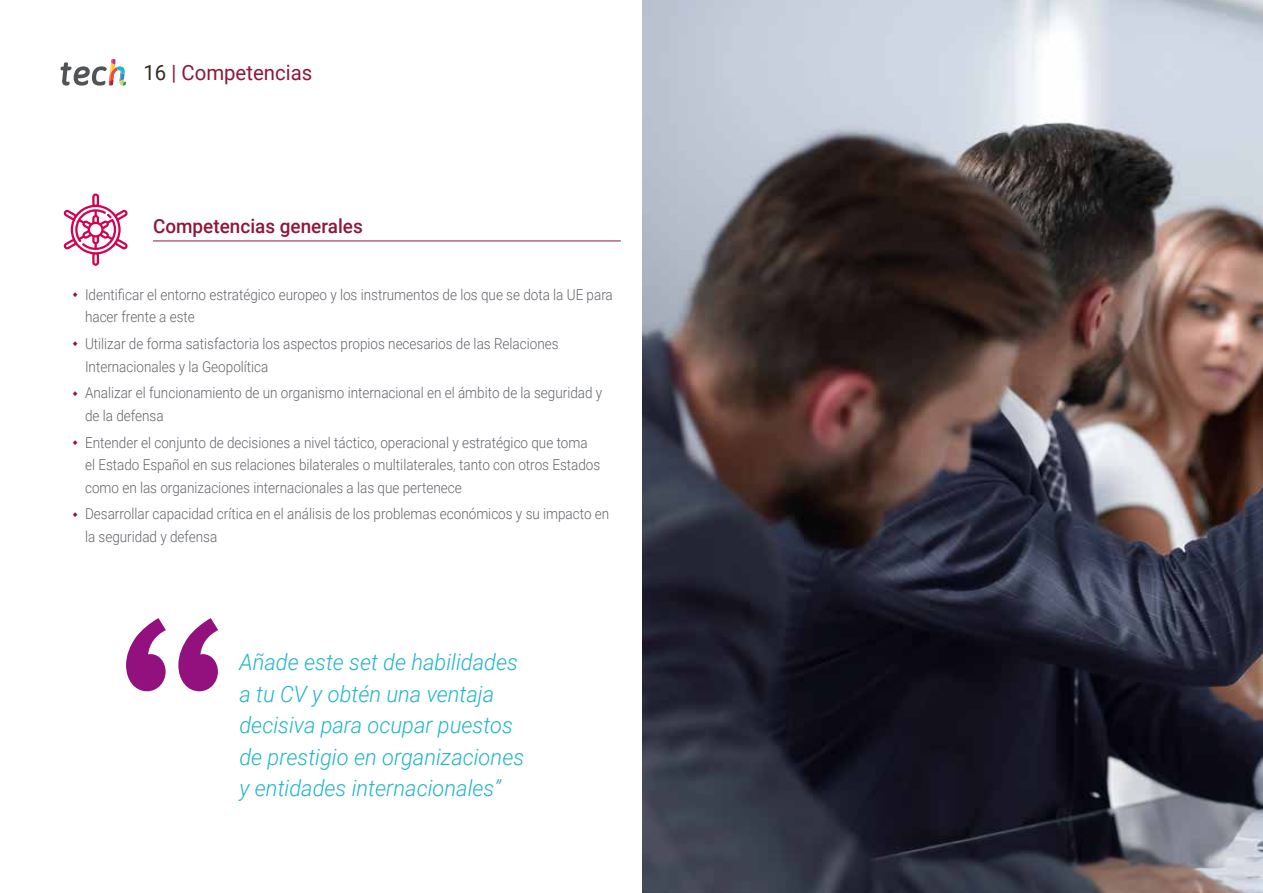
<style>
.page{position:relative;width:1263px;height:893px;background:#fff}
.page>*{position:absolute;margin:0;border:0;box-sizing:border-box;transform-origin:0 0}
.t1{font:italic 300 22.5px/31.5px "Roboto";color:#20b5ca}
.t2{font:21px "Roboto";color:#8d183a}
.t3{font:500 19.5px "Roboto";color:#8d183a}
.t4{font:300 15px/22.5px "Roboto";color:#61646a;scale:.9 1}
.s1{color:#312e20}
</style>
<div class="page">
<hr style="left:153px;top:241px;width:468px;height:1px;background:#8d183a">
<svg style="left:63px;top:193px;width:65px;height:73px"></svg>
<svg style="left:61px;top:59px;width:65px;height:27px"></svg>
<img style="left:642px;top:0;width:621px;height:893px">
<svg style="left:126px;top:618px;width:92px;height:73px"></svg>
<h2 class="t2" style="left:144px;top:57px;width:170px"><span class="s1">16</span> | Competencias</h2>
<h3 class="t3" style="left:153px;top:212px;width:211px">Competencias generales</h3>
<p class="t4" style="left:85px;top:283px;width:588px">Identificar el entorno estratégico europeo y los instrumentos de los que se dota la UE para hacer frente a este</p>
<p class="t4" style="left:85px;top:332px;width:528px">Utilizar de forma satisfactoria los aspectos propios necesarios de las Relaciones<br>Internacionales y la Geopolítica</p>
<p class="t4" style="left:85px;top:381px;width:576px">Analizar el funcionamiento de un organismo internacional en el ámbito de la seguridad y de la defensa</p>
<p class="t4" style="left:85px;top:430px;width:574px">Entender el conjunto de decisiones a nivel táctico, operacional y estratégico que toma el Estado Español en sus relaciones bilaterales o multilaterales, tanto con otros Estados como en las organizaciones internacionales a las que pertenece</p>
<p class="t4" style="left:85px;top:502px;width:584px">Desarrollar capacidad crítica en el análisis de los problemas económicos y su impacto en la seguridad y defensa</p>
<h1 class="t1" style="left:239px;top:645px;width:286px">Añade este set de habilidades a tu CV y obtén una ventaja decisiva para ocupar puestos de prestigio en organizaciones y entidades internacionales”</h1>
</div>
